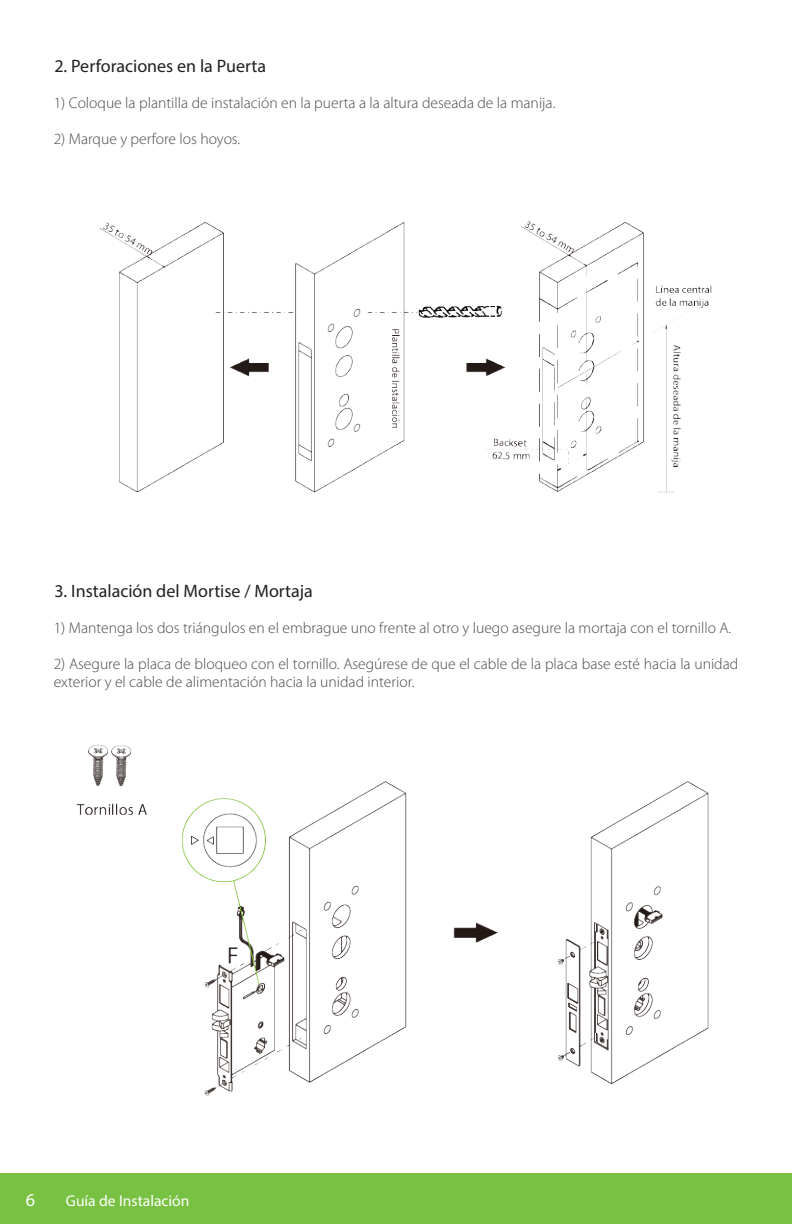
<style>
.page{position:relative;width:792px;height:1224px;background:#fff}
.page>*{position:absolute;margin:0;border:0;box-sizing:border-box;transform-origin:0 0}
.t1{font:18.2px "Myriad Pro";color:#fff}
.t2{font:18px "Myriad Pro";color:#231f20}
.t3{font:300 15.6px/18px "Myriad Pro";color:#474a4e}
.t4{font:15.6px "Myriad Pro";color:#fff}
</style>
<div class="page">
<div style="left:0;top:1173px;width:792px;height:51px;background:#79c142"></div>
<img style="left:99px;top:221px;width:613px;height:272px">
<img style="left:76px;top:744px;width:633px;height:352px">
<p class="t2" style="left:54px;top:54px;width:213px">2. Perforaciones en la Puerta</p>
<p class="t3" style="left:54px;top:94px;width:503px">1) Coloque la plantilla de instalación en la puerta a la altura deseada de la manija.</p>
<p class="t3" style="left:54px;top:130px;width:188px">2) Marque y perfore los hoyos.</p>
<p class="t2" style="left:54px;top:580px;width:260px">3. Instalación del Mortise / Mortaja</p>
<p class="t3" style="left:54px;top:619px;width:679px">1) Mantenga los dos triángulos en el embrague uno frente al otro y luego asegure la mortaja con el tornillo A.</p>
<p class="t3" style="left:54px;top:655px;width:686px">2) Asegure la placa de bloqueo con el tornillo. Asegúrese de que el cable de la placa base esté hacia la unidad exterior y el cable de alimentación hacia la unidad interior.</p>
<p class="t1" style="left:26px;top:1189px;width:11px">6</p>
<p class="t4" style="left:66px;top:1191px;width:125px">Guía de Instalación</p>
</div>
